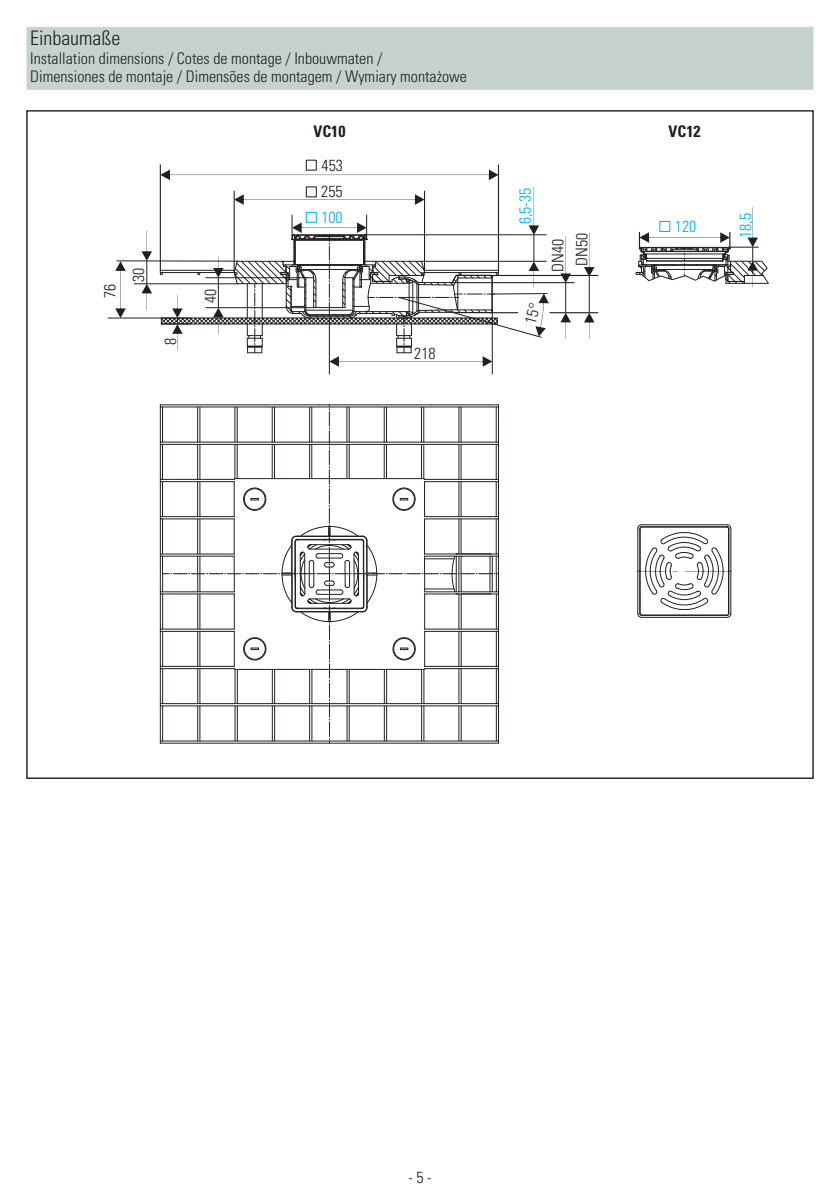
<style>
.page{position:relative;width:840px;height:1191px;background:#fff}
.page>*{position:absolute;margin:0;border:0;box-sizing:border-box;transform-origin:0 0}
.t1{font:20px "Univers Com 47 Light Cond";color:#231f20}
.t2{font:16px/17.8px "Univers Com 47 Light Cond";color:#231f20}
.t3{font:16px "Univers Com 47 Light Cond";color:#00aeef}
.t4{font:16px "Univers Com 67 Bold Cond";color:#231f20}
</style>
<div class="page">
<div style="left:27px;top:27px;width:785px;height:63px;background:#c6d2d0;border:1px solid #d1d2d4"></div>
<svg style="left:637px;top:524px;width:94px;height:94px"></svg>
<svg style="left:560px;top:236px;width:10px;height:46px"></svg>
<svg style="left:583px;top:232px;width:11px;height:45px"></svg>
<svg style="left:560px;top:313px;width:10px;height:26px"></svg>
<svg style="left:583px;top:313px;width:11px;height:26px"></svg>
<hr style="left:134px;top:283px;width:103px;height:1px;background:#231f20">
<hr style="left:489px;top:275px;width:108px;height:1px;background:#231f20">
<hr style="left:549px;top:312px;width:48px;height:1px;background:#231f20">
<hr style="left:452px;top:282px;width:122px;height:1px;background:#231f20">
<hr style="left:491px;top:310px;width:1px;height:64px;background:#231f20">
<hr style="left:329px;top:318px;width:1px;height:56px;background:#231f20">
<svg style="left:160px;top:160px;width:338px;height:20px"></svg>
<hr style="left:498px;top:165px;width:1px;height:105px;background:#231f20">
<hr style="left:160px;top:165px;width:1px;height:105px;background:#231f20">
<hr style="left:160px;top:404px;width:338px;height:1px;background:#231f20">
<hr style="left:160px;top:743px;width:338px;height:1px;background:#231f20">
<svg style="left:160px;top:405px;width:339px;height:338px"></svg>
<svg style="left:115px;top:261px;width:11px;height:57px"></svg>
<hr style="left:117px;top:260px;width:121px;height:1px;background:#231f20">
<hr style="left:108px;top:318px;width:53px;height:1px;background:#231f20">
<svg style="left:141px;top:231px;width:11px;height:79px"></svg>
<svg style="left:635px;top:207px;width:134px;height:80px"></svg>
<hr style="left:565px;top:283px;width:1px;height:30px;background:#231f20">
<hr style="left:588px;top:275px;width:1px;height:38px;background:#231f20">
<svg style="left:159px;top:186px;width:389px;height:181px"></svg>
<p class="t1" style="left:30px;top:31px;width:91px">Einbaumaße</p>
<p class="t2" style="left:30px;top:52px;width:438px">Installation dimensions / Cotes de montage / Inbouwmaten /<br>Dimensiones de montaje / Dimensões de montagem / Wymiary montażowe</p>
<p class="t2" style="left:132px;top:282px;width:16px;rotate:-90deg">30</p>
<p class="t2" style="left:103px;top:298px;width:16px;rotate:-90deg">76</p>
<p class="t2" style="left:203px;top:303px;width:16px;rotate:-90deg">40</p>
<p class="t2" style="left:163px;top:345px;width:9px;rotate:-90deg">8</p>
<p class="t4" style="left:313px;top:125px;width:33px">VC10</p>
<p class="t4" style="left:668px;top:125px;width:33px">VC12</p>
<p class="t2" style="left:321px;top:154px;width:23px;line-height:26.4px">453<br>255</p>
<p class="t3" style="left:321px;top:211px;width:23px">100</p>
<p class="t2" style="left:414px;top:347px;width:23px">218</p>
<p class="t3" style="left:519px;top:224px;width:38px;rotate:-90deg">6,5-35</p>
<p class="t2" style="left:547px;top:272px;width:40px;line-height:23.8px;text-align:center;rotate:-90deg">DN40<br>DN50</p>
<p class="t3" style="left:674px;top:221px;width:23px">120</p>
<p class="t3" style="left:739px;top:238px;width:26px;rotate:-90deg">18,5</p>
<p class="t2" style="left:408px;top:1170px;width:25px">- 5 -</p>
</div>
